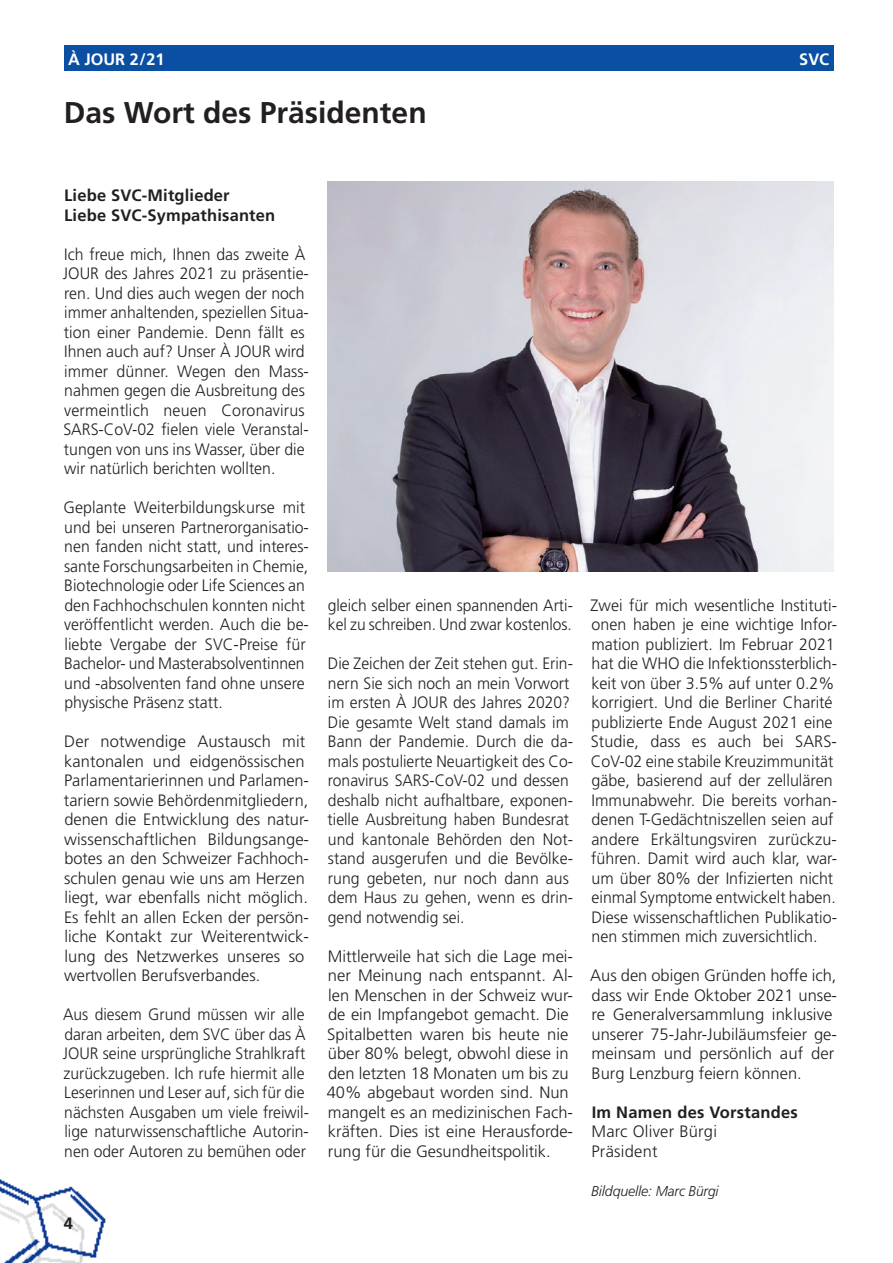
<style>
.page{position:relative;width:893px;height:1263px;background:#fff}
.page>*{position:absolute;margin:0;border:0;box-sizing:border-box;transform-origin:0 0}
.Titel{font:700 30px "Frutiger LT Std";color:#231f20}
.Grundschrift_Normal{font:300 16.5px/19.5px "Frutiger LT Std";color:#231f20}
.Grundschrift_Normal-2{font:300 16.5px/19.5px "Frutiger LT Std";color:#231f20;scale:.95 1}
.Grundschrift_Normal-3{font:300 16.5px/19.5px "Frutiger LT Std";color:#231f20;scale:.96 1}
.Grundschrift_Fett{font:700 16.5px "Frutiger LT Com";letter-spacing:.01em;color:#231f20}
.t1{font:700 16.5px "Frutiger LT Std";color:#fff}
.t2{font:700 16.5px "Frutiger LT Std";color:#231f20}
.Quellenangabe{font:italic 300 14.25px "Frutiger LT Std";letter-spacing:-.01em;color:#231f20}
</style>
<div class="page">
<img style="left:0;top:1179px;width:106px;height:84px">
<div style="left:64px;top:45px;width:769px;height:26px;background:#0a4fa2"></div>
<img style="left:328px;top:182px;width:505px;height:390px">
<p class="t1" style="left:68px;top:49px;width:98px">À JOUR 2/21</p>
<p class="t1" style="left:799px;top:49px;width:31px">SVC</p>
<p class="Titel" style="left:64px;top:95px;width:364px">Das Wort des Präsidenten</p>
<p class="Grundschrift_Fett" style="left:64px;top:186px;width:167px">Liebe SVC-Mitglieder</p>
<p class="Grundschrift_Fett" style="left:64px;top:205px;width:213px">Liebe SVC-Sympathisanten</p>
<p class="Grundschrift_Normal-3" style="left:63px;top:244px;width:258px">Ich freue mich, Ihnen das zweite À JOUR des Jahres 2021 zu präsentie&shy;ren. Und dies auch wegen der noch immer anhaltenden, speziellen Situa&shy;tion einer Pandemie. Denn fällt es Ihnen auch auf? Unser À JOUR wird immer dünner. Wegen den Mass&shy;nahmen gegen die Ausbreitung des vermeintlich neuen Coronavirus SARS-CoV-02 fielen viele Veranstal&shy;tungen von uns ins Wasser, über die wir natürlich berichten wollten.</p>
<p class="Grundschrift_Normal" style="left:63px;top:498px;width:247px">Geplante Weiterbildungskurse mit und bei unseren Partnerorganisatio&shy;nen fanden nicht statt, und interes&shy;sante Forschungsarbeiten in Chemie, Biotechnologie oder Life Sciences an den Fachhochschulen konnten nicht veröffentlicht werden. Auch die be&shy;liebte Vergabe der SVC-Preise für Bachelor- und Masterabsolventinnen und -absolventen fand ohne unsere physische Präsenz statt.</p>
<p class="Grundschrift_Normal" style="left:64px;top:732px;width:247px">Der notwendige Austausch mit kantonalen und eidgenössischen Parlamentarierinnen und Parlamen&shy;tariern sowie Behördenmitgliedern, denen die Entwicklung des natur&shy;wissenschaftlichen Bildungsange&shy;botes an den Schweizer Fachhoch&shy;schulen genau wie uns am Herzen liegt, war ebenfalls nicht möglich.<br>Es fehlt an allen Ecken der persön&shy;liche Kontakt zur Weiterentwick&shy;lung des Netzwerkes unseres so wertvollen Berufsverbandes.</p>
<p class="Grundschrift_Normal-2" style="left:63px;top:1005px;width:260px">Aus diesem Grund müssen wir alle daran arbeiten, dem SVC über das À JOUR seine ursprüngliche Strahlkraft zurückzugeben. Ich rufe hiermit alle Leserinnen und Leser auf, sich für die nächsten Ausgaben um viele freiwil&shy;lige naturwissenschaftliche Autorin&shy;nen oder Autoren zu bemühen oder</p>
<p class="t2" style="left:64px;top:1213px;width:11px">4</p>
<p class="Grundschrift_Normal-2" style="left:328px;top:595px;width:259px">gleich selber einen spannenden Arti&shy;kel zu schreiben. Und zwar kostenlos.</p>
<p class="Grundschrift_Normal-2" style="left:328px;top:654px;width:260px">Die Zeichen der Zeit stehen gut. Erin&shy;nern Sie sich noch an mein Vorwort im ersten À JOUR des Jahres 2020?<br>Die gesamte Welt stand damals im<br>Bann der Pandemie. Durch die da&shy;mals postulierte Neuartigkeit des Co&shy;ronavirus SARS-CoV-02 und dessen deshalb nicht aufhaltbare, exponen&shy;tielle Ausbreitung haben Bundesrat und kantonale Behörden den Not&shy;stand ausgerufen und die Bevölke&shy;rung gebeten, nur noch dann aus dem Haus zu gehen, wenn es drin&shy;gend notwendig sei.</p>
<p class="Grundschrift_Normal" style="left:327px;top:946px;width:248px">Mittlerweile hat sich die Lage mei&shy;ner Meinung nach entspannt. Al&shy;len Menschen in der Schweiz wur&shy;de ein Impfangebot gemacht. Die<br>Spitalbetten waren bis heute nie über 80% belegt, obwohl diese in den letzten 18 Monaten um bis zu<br>40% abgebaut worden sind. Nun mangelt es an medizinischen Fach&shy;kräften. Dies ist eine Herausforde&shy;rung für die Gesundheitspolitik.</p>
<p class="Grundschrift_Normal" style="left:591px;top:595px;width:248px">Zwei für mich wesentliche Instituti&shy;onen haben je eine wichtige Infor&shy;mation publiziert. Im Februar 2021 hat die WHO die Infektionssterblich&shy;keit von über 3.5% auf unter 0.2% korrigiert. Und die Berliner Charité publizierte Ende August 2021 eine Studie, dass es auch bei SARS-CoV-02 eine stabile Kreuzimmunität gäbe, basierend auf der zellulären Immunabwehr. Die bereits vorhan&shy;denen T-Gedächtniszellen seien auf andere Erkältungsviren zurückzu&shy;führen. Damit wird auch klar, war&shy;um über 80% der Infizierten nicht einmal Symptome entwickelt haben.<br>Diese wissenschaftlichen Publikatio&shy;nen stimmen mich zuversichtlich.</p>
<p class="Grundschrift_Normal" style="left:590px;top:966px;width:248px">Aus den obigen Gründen hoffe ich, dass wir Ende Oktober 2021 unse&shy;re Generalversammlung inklusive unserer 75-Jahr-Jubiläumsfeier ge&shy;meinsam und persönlich auf der<br>Burg Lenzburg feiern können.</p>
<p class="Grundschrift_Fett" style="left:592px;top:1102px;width:208px">Im Namen des Vorstandes</p>
<p class="Grundschrift_Normal" style="left:591px;top:1122px;width:127px">Marc Oliver Bürgi</p>
<p class="Grundschrift_Normal" style="left:591px;top:1141px;width:68px">Präsident</p>
<p class="Quellenangabe" style="left:591px;top:1183px;width:129px">Bildquelle: Marc Bürgi</p>
</div>
